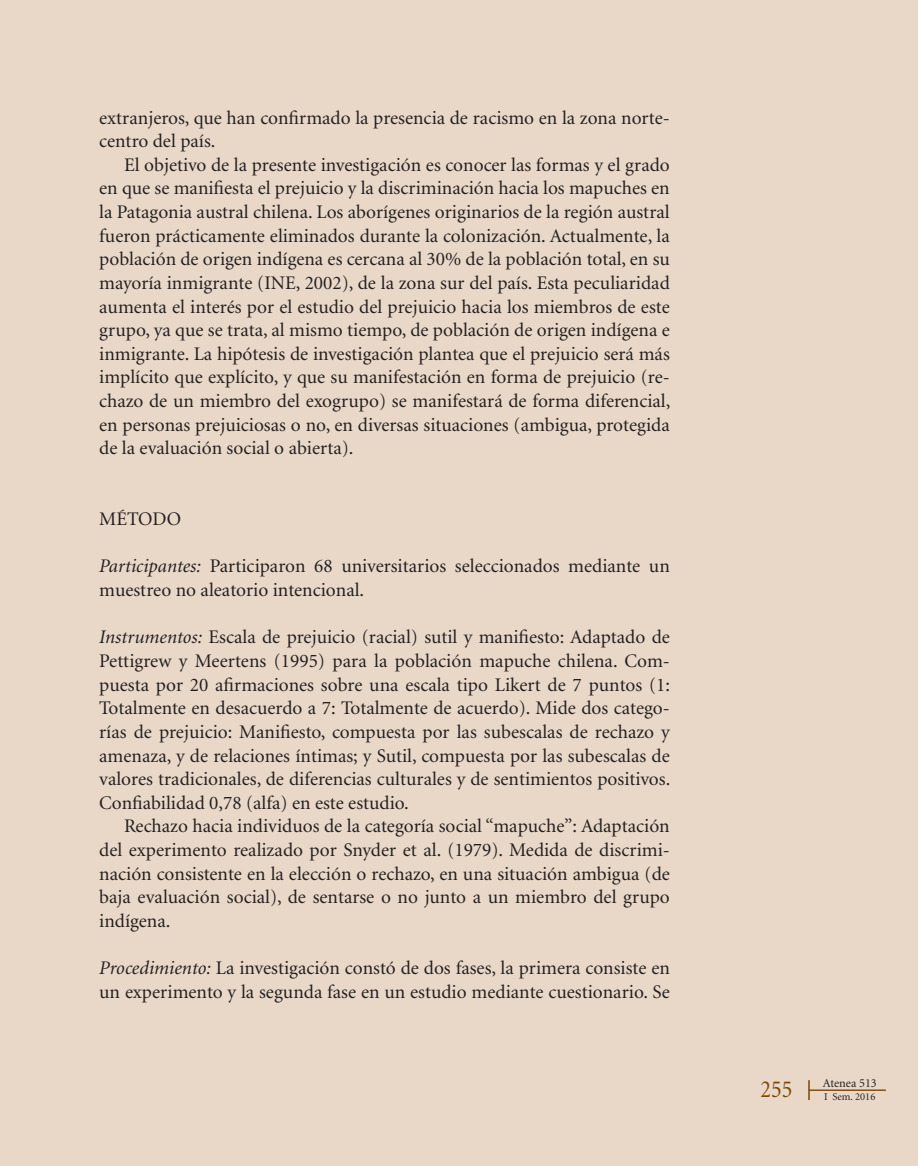
<style>
.page{position:relative;width:918px;height:1166px;background:#e9d8c7}
.page>*{position:absolute;margin:0;border:0;box-sizing:border-box;transform-origin:0 0}
.t1{font:24.5px "Minion";color:#7d4704;scale:.9 1}
.t2{font:19.25px/23.6px "Minion";color:#231f20}
.t3{font:12.25px "Minion";color:#231f20}
.t4{font:10.5px "Minion";color:#231f20}
.s1{font-style:italic}
</style>
<div class="page">
<hr style="left:809px;top:1090px;width:76px;height:1px;background:#7d4704">
<svg style="left:808px;top:1080px;width:1px;height:20px"></svg>
<p class="t2" style="left:99px;top:106px;width:572px">extranjeros, que han confirmado la presencia de racismo en la zona norte&shy;centro del país.</p>
<p class="t2" style="left:99px;top:154px;width:573px;text-align:justify;text-indent:25px">El objetivo de la presente investigación es conocer las formas y el grado en que se manifiesta el prejuicio y la discriminación hacia los mapuches en la Patagonia austral chilena. Los aborígenes originarios de la región austral fueron prácticamente eliminados durante la colonización. Actualmente, la población de origen indígena es cercana al 30% de la población total, en su mayoría inmigrante (INE, 2002), de la zona sur del país. Esta peculiaridad aumenta el interés por el estudio del prejuicio hacia los miembros de este grupo, ya que se trata, al mismo tiempo, de población de origen indígena e inmigrante. La hipótesis de investigación plantea que el prejuicio será más implícito que explícito, y que su manifestación en forma de prejuicio (re&shy;chazo de un miembro del exogrupo) se manifestará de forma diferencial, en personas prejuiciosas o no, en diversas situaciones (ambigua, protegida de la evaluación social o abierta).</p>
<p class="t2" style="left:99px;top:508px;width:14px">MÉT</p>
<p class="t2" style="left:138px;top:508px;width:44px">ODO</p>
<p class="t2" style="left:99px;top:555px;width:572px"><span class="s1">Participantes:</span> Participaron 68 universitarios seleccionados mediante un muestreo no aleatorio intencional.</p>
<p class="t2" style="left:99px;top:626px;width:572px;text-align:justify"><span class="s1">Instrumentos:</span> Escala de prejuicio (racial) sutil y manifiesto: Adaptado de Pettigrew y Meertens (1995) para la población mapuche chilena. Com&shy;puesta por 20 afirmaciones sobre una escala tipo Likert de 7 puntos (1:<br>Totalmente en desacuerdo a 7: Totalmente de acuerdo). Mide dos catego&shy;rías de prejuicio: Manifiesto, compuesta por las subescalas de rechazo y amenaza, y de relaciones íntimas; y Sutil, compuesta por las subescalas de valores tradicionales, de diferencias culturales y de sentimientos positivos.<br>Confiabilidad 0,78 (alfa) en este estudio.</p>
<p class="t2" style="left:99px;top:815px;width:572px;text-align:justify;text-indent:25px">Rechazo hacia individuos de la categoría social “mapuche”: Adaptación del experimento realizado por Snyder et al. (1979). Medida de discrimi&shy;nación consistente en la elección o rechazo, en una situación ambigua (de baja evaluación social), de sentarse o no junto a un miembro del grupo indígena.</p>
<p class="t2" style="left:99px;top:957px;width:572px"><span class="s1">Procedimiento:</span> La investigación constó de dos fases, la primera consiste en un experimento y la segunda fase en un estudio mediante cuestionario. Se</p>
<p class="t3" style="left:823px;top:1077px;width:56px">Atenea 513</p>
<p class="t1" style="left:760px;top:1077px;width:37px">255</p>
<p class="t4" style="left:824px;top:1091px;width:53px">I Sem. 2016</p>
</div>
